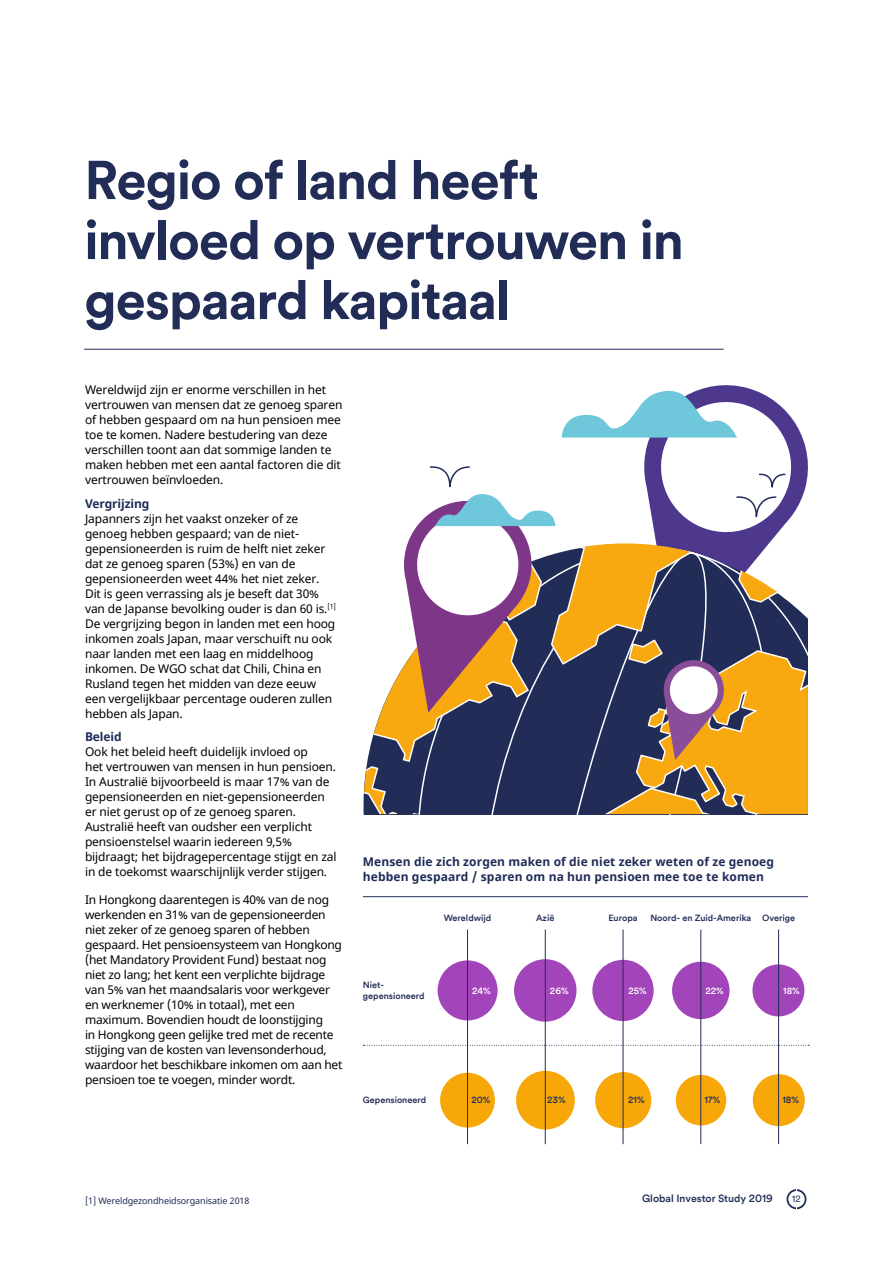
<style>
.page{position:relative;width:893px;height:1263px;background:#fff}
.page>*{position:absolute;margin:0;border:0;box-sizing:border-box;transform-origin:0 0}
.t1{font:700 54px/60px "Schroders Circular TT";letter-spacing:-.025em;color:#212c57}
.t2{font:12px/15px "Noto Sans";letter-spacing:-.01em;color:#000}
.t3{font:700 12px/15.6px "Noto Sans";letter-spacing:.01em;color:#202c57}
.t4{font:700 12px "Noto Sans";letter-spacing:-.01em;color:#212c57}
.t5{font:500 10.5px "Schroders Circular TT";color:#212c57}
.t6{font:500 9px/10.8px "Schroders Circular TT";color:#212c57}
.t7{font:9px "Noto Sans";letter-spacing:-.01em;color:#212c57}
.t8{font:500 9px "Schroders Circular TT";color:#fff}
.t9{font:9px "Schroders Circular TT";color:#212c57}
</style>
<div class="page">
<svg style="left:786px;top:1189px;width:20px;height:20px"></svg>
<div style="left:788px;top:1191px;width:17px;height:16px;background:#fff;border-radius:50%"></div>
<div style="left:438px;top:960px;width:60px;height:60px;background:#a345ba;border-radius:30px"></div>
<div style="left:514px;top:959px;width:62px;height:63px;background:#a345ba;border-radius:31px"></div>
<div style="left:592px;top:960px;width:62px;height:61px;background:#a345ba;border-radius:31px"></div>
<div style="left:672px;top:962px;width:57px;height:57px;background:#a345ba;border-radius:29px"></div>
<div style="left:752px;top:964px;width:52px;height:52px;background:#a345ba;border-radius:26px"></div>
<div style="left:440px;top:1073px;width:55px;height:54px;background:#f7a808;border-radius:27px"></div>
<div style="left:516px;top:1071px;width:59px;height:58px;background:#f7a808;border-radius:29px"></div>
<div style="left:595px;top:1072px;width:56px;height:56px;background:#f7a808;border-radius:28px"></div>
<div style="left:676px;top:1075px;width:50px;height:50px;background:#f7a808;border-radius:25px"></div>
<div style="left:753px;top:1074px;width:52px;height:52px;background:#f7a808;border-radius:26px"></div>
<hr style="left:84px;top:349px;width:640px;height:1px;background:#212c57">
<hr style="left:363px;top:896px;width:445px;height:1px;background:#202c57">
<hr style="left:545px;top:929px;width:1px;height:215px;background:#212c57">
<svg style="left:363px;top:1045px;width:446px;height:1px"></svg>
<hr style="left:467px;top:929px;width:1px;height:215px;background:#212c57">
<hr style="left:623px;top:929px;width:1px;height:215px;background:#212c57">
<hr style="left:700px;top:929px;width:1px;height:215px;background:#212c57">
<hr style="left:778px;top:929px;width:1px;height:215px;background:#212c57">
<svg style="left:363px;top:385px;width:445px;height:429px"></svg>
<h1 class="t1" style="left:84px;top:148px;width:601px">Regio of land heeft invloed op vertrouwen in gespaard kapitaal</h1>
<p class="t2" style="left:85px;top:383px;width:259px">Wereldwijd zijn er enorme verschillen in het vertrouwen van mensen dat ze genoeg sparen of hebben gespaard om na hun pensioen mee toe te komen. Nadere bestudering van deze verschillen toont aan dat sommige landen te maken hebben met een aantal factoren die dit vertrouwen beïnvloeden.</p>
<p class="t4" style="left:85px;top:495px;width:66px">Vergrijzing</p>
<p class="t2" style="left:85px;top:511px;width:253px">Japanners zijn het vaakst onzeker of ze genoeg hebben gespaard; van de niet&shy;gepensioneerden is ruim de helft niet zeker dat ze genoeg sparen (53%) en van de gepensioneerden weet 44% het niet zeker.<br>Dit is geen verrassing als je beseft dat 30% van de Japanse bevolking ouder is dan 60 is.<sup>[1] </sup>De vergrijzing begon in landen met een hoog inkomen zoals Japan, maar verschuift nu ook naar landen met een laag en middelhoog inkomen. De WGO schat dat Chili, China en Rusland tegen het midden van deze eeuw een vergelijkbaar percentage ouderen zullen hebben als Japan.</p>
<p class="t4" style="left:85px;top:728px;width:38px">Beleid</p>
<p class="t2" style="left:85px;top:745px;width:253px">Ook het beleid heeft duidelijk invloed op<br>het vertrouwen van mensen in hun pensioen.<br>In Australië bijvoorbeeld is maar 17% van de gepensioneerden en niet-gepensioneerden er niet gerust op of ze genoeg sparen.<br>Australië heeft van oudsher een verplicht pensioenstelsel waarin iedereen 9,5% bijdraagt; het bijdragepercentage stijgt en zal in de toekomst waarschijnlijk verder stijgen.</p>
<p class="t2" style="left:85px;top:893px;width:259px">In Hongkong daarentegen is 40% van de nog werkenden en 31% van de gepensioneerden niet zeker of ze genoeg sparen of hebben gespaard. Het pensioensysteem van Hongkong (het Mandatory Provident Fund) bestaat nog niet zo lang; het kent een verplichte bijdrage van 5% van het maandsalaris voor werkgever en werknemer (10% in totaal), met een maximum. Bovendien houdt de loonstijging<br>in Hongkong geen gelijke tred met de recente stijging van de kosten van levensonderhoud, waardoor het beschikbare inkomen om aan het pensioen toe te voegen, minder wordt.</p>
<p class="t3" style="left:363px;top:854px;width:413px">Mensen die zich zorgen maken of die niet zeker weten of ze genoeg hebben gespaard / sparen om na hun pensioen mee toe te komen</p>
<p class="t6" style="left:444px;top:911px;width:49px">Wereldwijd</p>
<p class="t6" style="left:363px;top:979px;width:63px">Niet&shy;gepensioneerd</p>
<p class="t8" style="left:472px;top:985px;width:20px">24%</p>
<p class="t6" style="left:363px;top:1094px;width:65px">Gepensioneerd</p>
<p class="t6" style="left:472px;top:1094px;width:20px">20%</p>
<p class="t6" style="left:536px;top:911px;width:20px">Azië</p>
<p class="t8" style="left:550px;top:985px;width:20px">26%</p>
<p class="t6" style="left:608px;top:911px;width:31px">Europa</p>
<p class="t6" style="left:650px;top:911px;width:102px">Noord- en Zuid-Amerika</p>
<p class="t6" style="left:762px;top:911px;width:35px">Overige</p>
<p class="t8" style="left:628px;top:985px;width:20px">25%</p>
<p class="t8" style="left:705px;top:985px;width:20px">22%</p>
<p class="t8" style="left:783px;top:985px;width:18px">18%</p>
<p class="t6" style="left:547px;top:1094px;width:20px">23%</p>
<p class="t6" style="left:628px;top:1094px;width:18px">21%</p>
<p class="t6" style="left:704px;top:1094px;width:18px">17%</p>
<p class="t6" style="left:782px;top:1094px;width:18px">18%</p>
<p class="t7" style="left:85px;top:1194px;width:166px">[1] Wereldgezondheidsorganisatie 2018</p>
<p class="t5" style="left:642px;top:1191px;width:132px">Global Investor Study 2019</p>
<p class="t9" style="left:792px;top:1193px;width:10px">12</p>
</div>
